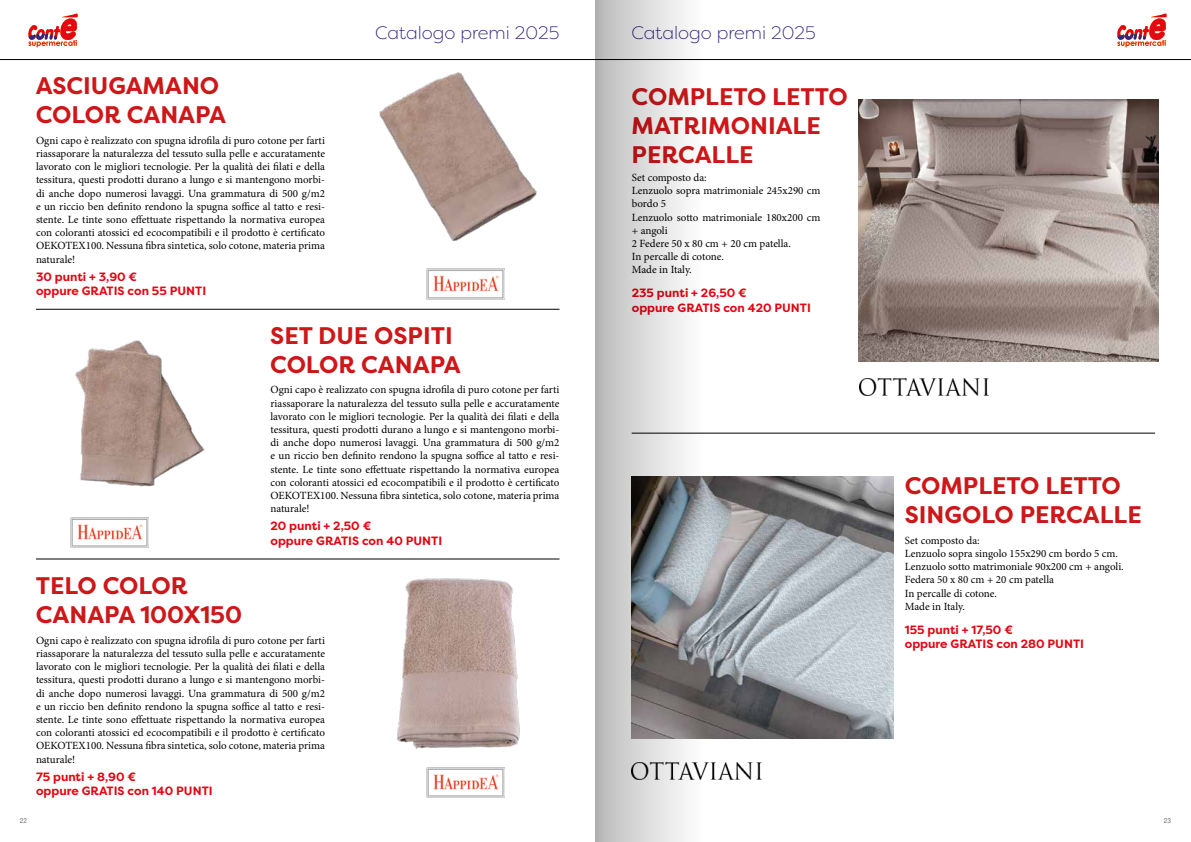
<style>
.page{position:relative;width:1191px;height:842px;background:#fff}
.page>*{position:absolute;margin:0;border:0;box-sizing:border-box;transform-origin:0 0}
.t1{font:700 24px/28.8px "Filson Pro";color:#cd1719}
.t2{font:300 18px "Filson Pro";color:#312783}
.t3{font:700 12px/14.4px "Filson Pro";color:#e30613}
.t4{font:11px/13.2px "Minion Pro";color:#000;text-align:justify}
.t5{font:7px "Helvetica Neue";color:#706f6f;scale:.93 1}
</style>
<div class="page">
<img style="left:379px;top:72px;width:158px;height:168px">
<img style="left:858px;top:99px;width:300px;height:262px">
<img style="left:703px;top:476px;width:190px;height:262px">
<img style="left:397px;top:578px;width:123px;height:171px">
<img style="left:75px;top:340px;width:130px;height:147px">
<img style="left:426px;top:269px;width:79px;height:30px">
<img style="left:426px;top:768px;width:79px;height:30px">
<img style="left:70px;top:517px;width:78px;height:30px">
<img style="left:859px;top:379px;width:130px;height:17px">
<img style="left:703px;top:762px;width:58px;height:17px">
<hr style="left:0;top:59px;width:1191px;height:1px;background:#000">
<hr style="left:36px;top:309px;width:523px;height:1px;background:#000">
<hr style="left:631px;top:433px;width:524px;height:1px;background:#000">
<hr style="left:36px;top:559px;width:523px;height:1px;background:#000">
<svg style="left:28px;top:13px;width:50px;height:34px"></svg>
<svg style="left:1117px;top:13px;width:50px;height:34px"></svg>
<svg style="left:595px;top:0;width:108px;height:842px"></svg>
<h1 class="t1" style="left:36px;top:72px;width:192px">ASCIUGAMANO<br>COLOR CANAPA</h1>
<p class="t4" style="left:36px;top:134px;width:290px">Ogni capo è realizzato con spugna idrofila di puro cotone per farti riassaporare la naturalezza del tessuto sulla pelle e accuratamente lavorato con le migliori tecnologie. Per la qualità dei filati e della tessitura, questi prodotti durano a lungo e si mantengono morbi&shy;di anche dopo numerosi lavaggi. Una grammatura di 500 g/m2 e un riccio ben definito rendono la spugna soffice al tatto e resi&shy;stente. Le tinte sono effettuate rispettando la normativa europea con coloranti atossici ed ecocompatibili e il prodotto è certificato OEKOTEX100. Nessuna fibra sintetica, solo cotone, materia prima naturale!</p>
<p class="t3" style="left:36px;top:269px;width:172px">30 punti + 3,90 €<br>oppure GRATIS con 55 PUNTI</p>
<h2 class="t2" style="left:375px;top:21px;width:186px">Catalogo premi 2025</h2>
<h2 class="t2" style="left:631px;top:21px;width:186px">Catalogo premi 2025</h2>
<h1 class="t1" style="left:631px;top:82px;width:218px">COMPLETO LETTO<br>MATRIMONIALE<br>PERCALLE</h1>
<p class="t4" style="left:632px;top:171px;width:190px;text-align:left">Set composto da:<br>Lenzuolo sopra matrimoniale 245x290 cm bordo 5<br>Lenzuolo sotto matrimoniale 180x200 cm + angoli<br>2 Federe 50 x 80 cm + 20 cm patella.<br>In percalle di cotone.<br>Made in Italy.</p>
<p class="t3" style="left:632px;top:286px;width:181px">235 punti + 26,50 €<br>oppure GRATIS con 420 PUNTI</p>
<h1 class="t1" style="left:270px;top:321px;width:192px">SET DUE OSPITI<br>COLOR CANAPA</h1>
<p class="t4" style="left:270px;top:383px;width:290px">Ogni capo è realizzato con spugna idrofila di puro cotone per farti riassaporare la naturalezza del tessuto sulla pelle e accuratamente lavorato con le migliori tecnologie. Per la qualità dei filati e della tessitura, questi prodotti durano a lungo e si mantengono morbi&shy;di anche dopo numerosi lavaggi. Una grammatura di 500 g/m2 e un riccio ben definito rendono la spugna soffice al tatto e resi&shy;stente. Le tinte sono effettuate rispettando la normativa europea con coloranti atossici ed ecocompatibili e il prodotto è certificato OEKOTEX100. Nessuna fibra sintetica, solo cotone, materia prima naturale!</p>
<h1 class="t1" style="left:36px;top:572px;width:208px">TELO COLOR<br>CANAPA 100X150</h1>
<p class="t3" style="left:270px;top:519px;width:173px">20 punti + 2,50 €<br>oppure GRATIS con 40 PUNTI</p>
<p class="t4" style="left:36px;top:634px;width:290px">Ogni capo è realizzato con spugna idrofila di puro cotone per farti riassaporare la naturalezza del tessuto sulla pelle e accuratamente lavorato con le migliori tecnologie. Per la qualità dei filati e della tessitura, questi prodotti durano a lungo e si mantengono morbi&shy;di anche dopo numerosi lavaggi. Una grammatura di 500 g/m2 e un riccio ben definito rendono la spugna soffice al tatto e resi&shy;stente. Le tinte sono effettuate rispettando la normativa europea con coloranti atossici ed ecocompatibili e il prodotto è certificato OEKOTEX100. Nessuna fibra sintetica, solo cotone, materia prima naturale!</p>
<p class="t3" style="left:36px;top:769px;width:178px">75 punti + 8,90 €<br>oppure GRATIS con 140 PUNTI</p>
<h1 class="t1" style="left:904px;top:472px;width:238px">COMPLETO LETTO<br>SINGOLO PERCALLE</h1>
<p class="t4" style="left:905px;top:534px;width:220px;text-align:left">Set composto da:<br>Lenzuolo sopra singolo 155x290 cm bordo 5 cm.<br>Lenzuolo sotto matrimoniale 90x200 cm + angoli.<br>Federa 50 x 80 cm + 20 cm patella<br>In percalle di cotone.<br>Made in Italy.</p>
<p class="t3" style="left:905px;top:623px;width:181px">155 punti + 17,50 €<br>oppure GRATIS con 280 PUNTI</p>
<p class="t5" style="left:20px;top:815px;width:9px">22</p>
<p class="t5" style="left:1164px;top:815px;width:9px">23</p>
</div>
